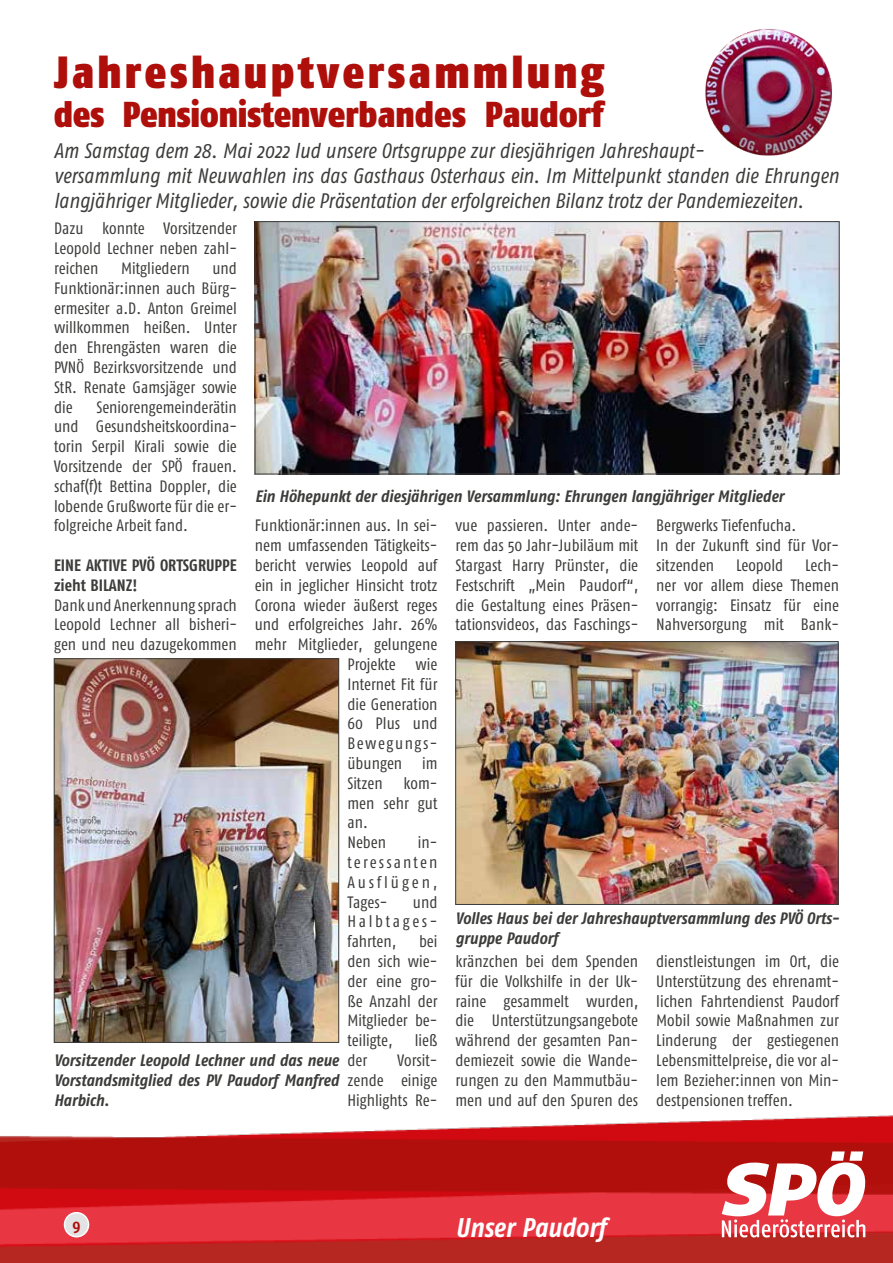
<style>
.page{position:relative;width:893px;height:1263px;background:#fff}
.page>*{position:absolute;margin:0;border:0;box-sizing:border-box;transform-origin:0 0}
.t1{font:900 45px "Fago Co";letter-spacing:.07em;color:#ae0f0a}
.t2{font:900 36px "Fago Co";letter-spacing:-.005em;color:#ae0f0a}
.t3{font:italic 700 27px "Fago Co";color:#fff}
.t4{font:italic 21px/25.2px "Fago Co";color:#3c3c3b}
.t5{font:16.5px/19.8px "Fago Co";color:#3c3c3b;text-align:justify}
.t6{font:italic 700 16.5px/19.8px "Fago Co";color:#3c3c3b;text-align:justify}
.t7{font:700 16.5px/19.8px "Fago Co";color:#3c3c3b}
.t8{font:16.5px "Fago Co";letter-spacing:.09em;color:#3c3c3b}
.t9{font:700 16.5px "Fago Co";color:#ae0f0a}
</style>
<div class="page">
<img style="left:0;top:1115px;width:893px;height:148px">
<svg style="left:722px;top:1151px;width:145px;height:86px"></svg>
<div style="left:65px;top:1213px;width:24px;height:24px;background:#e3e3e3;border-radius:50%"></div>
<div style="left:64px;top:1212px;width:25px;height:25px;border:2px solid #fff;border-radius:50%"></div>
<img style="left:705px;top:29px;width:127px;height:127px">
<img style="left:56px;top:660px;width:281px;height:380px">
<div style="left:54px;top:658px;width:285px;height:384px;border:1px solid #3c3c3b"></div>
<img style="left:257px;top:223px;width:580px;height:249px">
<div style="left:255px;top:221px;width:584px;height:253px;border:1px solid #3c3c3b"></div>
<img style="left:457px;top:643px;width:379px;height:260px">
<div style="left:455px;top:641px;width:383px;height:264px;border:1px solid #3c3c3b"></div>
<h1 class="t1" style="left:54px;top:45px;width:551px">Jahreshauptversammlung</h1>
<h2 class="t2" style="left:54px;top:92px;width:551px">des Pensionistenverbandes Paudorf</h2>
<p class="t4" style="left:54px;top:138px;width:786px">Am Samstag dem 28. Mai 2022 lud unsere Ortsgruppe zur diesjährigen Jahreshaupt-<br>versammlung mit Neuwahlen ins das Gasthaus Osterhaus ein. Im Mittelpunkt standen die Ehrungen langjähriger Mitglieder, sowie die Präsentation der erfolgreichen Bilanz trotz der Pandemiezeiten.</p>
<p class="t5" style="left:54px;top:219px;width:184px">Dazu konnte Vorsitzender Leopold Lechner neben zahl&shy;reichen</p>
<p class="t5" style="left:121px;top:258px;width:70px">Mitgliedern</p>
<p class="t5" style="left:54px;top:258px;width:184px;text-indent:158px">und Funktionär:innen auch Bürg&shy;ermesiter a.D. Anton Greimel willkommen heißen. Unter den Ehrengästen waren die PVNÖ Bezirksvorsitzende und StR. Renate Gamsjäger sowie die</p>
<p class="t5" style="left:54px;top:397px;width:184px;text-indent:42px">Seniorengemeinderätin und Gesundsheitskoordina&shy;torin Serpil Kirali sowie die Vorsitzende der SPÖ frauen. schaf(f)t Bettina Doppler, die lobende Grußworte für die er&shy;folgreiche Arbeit fand.</p>
<p class="t7" style="left:54px;top:555px;width:184px">EINE AKTIVE PVÖ ORTSGRUPPE zieht BILANZ!</p>
<p class="t5" style="left:54px;top:595px;width:184px">Dank und Anerkennung sprach Leopold Lechner all bisheri&shy;gen und neu dazugekommen</p>
<p class="t6" style="left:255px;top:486px;width:530px">Ein Höhepunkt der diesjährigen Versammlung: Ehrungen langjähriger Mitglieder</p>
<p class="t5" style="left:255px;top:516px;width:184px">Funktionär:innen aus. In sei-</p>
<p class="t5" style="left:255px;top:535px;width:184px">nem umfassenden Tätigkeits-</p>
<p class="t5" style="left:255px;top:555px;width:184px">bericht verwies Leopold auf</p>
<p class="t5" style="left:255px;top:575px;width:184px">ein in jeglicher Hinsicht trotz</p>
<p class="t5" style="left:255px;top:595px;width:184px">Corona wieder äußerst reges</p>
<p class="t5" style="left:255px;top:615px;width:184px">und erfolgreiches Jahr. 26%</p>
<p class="t5" style="left:255px;top:634px;width:184px">mehr Mitglieder, gelungene</p>
<p class="t5" style="left:347px;top:654px;width:92px">Projekte wie</p>
<p class="t5" style="left:347px;top:674px;width:92px">Internet Fit für</p>
<p class="t5" style="left:347px;top:694px;width:92px">die Generation</p>
<p class="t5" style="left:347px;top:714px;width:92px">60 Plus und</p>
<p class="t8" style="left:347px;top:734px;width:92px">Bewegungs-</p>
<p class="t5" style="left:347px;top:753px;width:92px">übungen im</p>
<p class="t5" style="left:347px;top:773px;width:37px">Sitzen</p>
<p class="t5" style="left:656px;top:516px;width:184px;text-align:left">Bergwerks Tiefenfucha.<br>In der Zukunft sind für Vor&shy;sitzenden</p>
<p class="t5" style="left:455px;top:516px;width:184px">vue passieren. Unter ande&shy;rem das 50 Jahr-Jubiläum mit Stargast Harry Prünster, die Festschrift „Mein Paudorf“, die Gestaltung eines Präsen&shy;tationsvideos, das Faschings-</p>
<p class="t5" style="left:656px;top:555px;width:184px;text-indent:149px">Lech&shy;ner vor allem diese Themen vorrangig: Einsatz für eine Nahversorgung mit Bank-</p>
<p class="t5" style="left:736px;top:555px;width:49px">Leopold</p>
<p class="t5" style="left:347px;top:773px;width:92px;text-align:left;text-indent:56px">kom&shy;men sehr gut an.<br>Neben</p>
<p class="t5" style="left:347px;top:832px;width:92px;text-indent:71px">in&shy;teressanten Ausflügen, Tages-</p>
<p class="t5" style="left:347px;top:892px;width:92px;text-indent:65px">und Halbtages&shy;fahrten,</p>
<p class="t6" style="left:455px;top:908px;width:385px">Volles Haus bei der Jahreshauptversammlung des PVÖ Orts&shy;gruppe Paudorf</p>
<p class="t5" style="left:347px;top:931px;width:92px;text-indent:72px">bei den sich wie&shy;der eine gro&shy;ße Anzahl der Mitglieder be&shy;teiligte,</p>
<p class="t5" style="left:455px;top:951px;width:184px">kränzchen bei dem Spenden für die Volkshilfe in der Uk&shy;raine gesammelt wurden, die Unterstützungsangebote während der gesamten Pan&shy;demiezeit sowie die Wande&shy;rungen zu den Mammutbäu&shy;men und auf den Spuren des</p>
<p class="t5" style="left:656px;top:951px;width:184px">dienstleistungen im Ort, die Unterstützung des ehrenamt&shy;lichen Fahrtendienst Paudorf Mobil sowie Maßnahmen zur Linderung der gestiegenen Lebensmittelpreise, die vor al&shy;lem Bezieher:innen von Min&shy;destpensionen treffen.</p>
<p class="t5" style="left:415px;top:1030px;width:24px">ließ</p>
<p class="t6" style="left:54px;top:1050px;width:286px">Vorsitzender Leopold Lechner und das neue Vorstandsmitglied des PV Paudorf Manfred Harbich.</p>
<p class="t5" style="left:347px;top:1050px;width:92px;text-indent:50px">Vorsit&shy;zende einige Highlights Re-</p>
<p class="t5" style="left:347px;top:1050px;width:21px">der</p>
<p class="t9" style="left:73px;top:1215px;width:10px">9</p>
<h3 class="t3" style="left:456px;top:1212px;width:152px">Unser Paudorf</h3>
</div>
